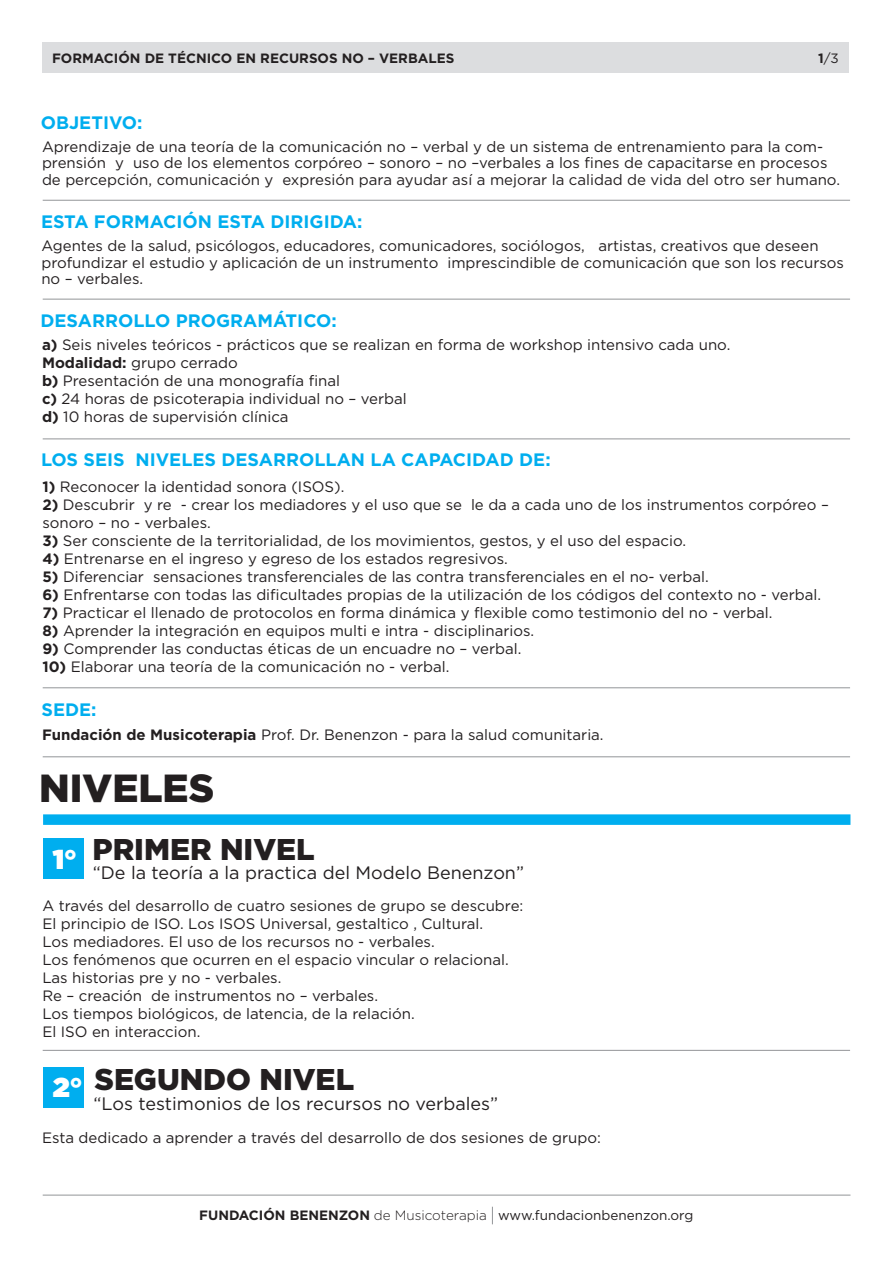
<style>
.page{position:relative;width:893px;height:1263px;background:#fff}
.page>*{position:absolute;margin:0;border:0;box-sizing:border-box;transform-origin:0 0}
.t1{font:900 39.15px "Gotham";color:#231f20}
.t2{font:900 30px "Gotham";color:#231f20}
.t3{font:900 27.3px "Gotham";color:#fff}
.t4{font:700 18px "Gotham";color:#00aeef}
.t5{font:18px "Gotham";color:#231f20}
.t6{font:15px/18px "Gotham";color:#231f20}
.t7{font:700 13.5px "Gotham";color:#231f20}
.t8{font:13.5px "Gotham";color:#231f20}
.s1{font-weight:700}
.s2{font-weight:300}
</style>
<div class="page">
<div style="left:42px;top:43px;width:807px;height:30px;background:#dcdddf"></div>
<hr style="left:43px;top:200px;width:807px;height:1px;background:#939598">
<hr style="left:43px;top:299px;width:807px;height:1px;background:#939598">
<hr style="left:43px;top:438px;width:807px;height:1px;background:#939598">
<hr style="left:43px;top:687px;width:807px;height:1px;background:#939598">
<hr style="left:43px;top:756px;width:807px;height:1px;background:#939598">
<hr style="left:43px;top:1050px;width:807px;height:1px;background:#939598">
<div style="left:43px;top:814px;width:807px;height:11px;background:#00aeef"></div>
<div style="left:43px;top:838px;width:41px;height:41px;background:#00aeef"></div>
<div style="left:43px;top:1067px;width:41px;height:41px;background:#00aeef"></div>
<svg style="left:492px;top:1207px;width:1px;height:17px"></svg>
<hr style="left:43px;top:1195px;width:807px;height:1px;background:#939598">
<p class="t7" style="left:52px;top:49px;width:404px">FORMACIÓN DE TÉCNICO EN RECURSOS NO – VERBALES</p>
<p class="t8" style="left:818px;top:50px;width:22px"><span class="s1">1</span>/3</p>
<p class="t4" style="left:41px;top:110px;width:103px">OBJETIVO:</p>
<p class="t6" style="left:42px;top:138px;width:799px;line-height:16.5px">Aprendizaje de una teoría de la comunicación no – verbal y de un sistema de entrenamiento para la com&shy;prensión y uso de los elementos corpóreo – sonoro – no –verbales a los fines de capacitarse en procesos de percepción, comunicación y expresión para ayudar así a mejorar la calidad de vida del otro ser humano.</p>
<p class="t4" style="left:41px;top:209px;width:323px">ESTA FORMACIÓN ESTA DIRIGIDA:</p>
<p class="t6" style="left:41px;top:237px;width:804px;line-height:16.5px">Agentes de la salud, psicólogos, educadores, comunicadores, sociólogos, artistas, creativos que deseen profundizar el estudio y aplicación de un instrumento imprescindible de comunicación que son los recursos no – verbales.</p>
<p class="t4" style="left:40px;top:309px;width:298px">DESARROLLO PROGRAMÁTICO:</p>
<p class="t6" style="left:42px;top:336px;width:690px"><span class="s1">a)</span> Seis niveles teóricos - prácticos que se realizan en forma de workshop intensivo cada uno.<br><span class="s1">Modalidad:</span> grupo cerrado<br><span class="s1">b)</span> Presentación de una monografía final<br><span class="s1">c)</span> 24 horas de psicoterapia individual no – verbal<br><span class="s1">d)</span> 10 horas de supervisión clínica</p>
<p class="t4" style="left:41px;top:448px;width:511px">LOS SEIS NIVELES DESARROLLAN LA CAPACIDAD DE:</p>
<p class="t6" style="left:42px;top:477px;width:304px"><span class="s1">1)</span> Reconocer la identidad sonora (ISOS).</p>
<p class="t6" style="left:42px;top:495px;width:788px"><span class="s1">2)</span> Descubrir y re - crear los mediadores y el uso que se le da a cada uno de los instrumentos corpóreo – sonoro – no - verbales.</p>
<p class="t6" style="left:42px;top:531px;width:645px"><span class="s1">3)</span> Ser consciente de la territorialidad, de los movimientos, gestos, y el uso del espacio.</p>
<p class="t6" style="left:42px;top:549px;width:467px"><span class="s1">4)</span> Entrenarse en el ingreso y egreso de los estados regresivos.</p>
<p class="t6" style="left:42px;top:567px;width:668px"><span class="s1">5)</span> Diferenciar sensaciones transferenciales de las contra transferenciales en el no- verbal.</p>
<p class="t6" style="left:42px;top:585px;width:780px"><span class="s1">6)</span> Enfrentarse con todas las dificultades propias de la utilización de los códigos del contexto no - verbal.</p>
<p class="t6" style="left:42px;top:603px;width:732px"><span class="s1">7)</span> Practicar el llenado de protocolos en forma dinámica y flexible como testimonio del no - verbal.</p>
<p class="t6" style="left:42px;top:621px;width:493px"><span class="s1">8)</span> Aprender la integración en equipos multi e intra - disciplinarios.</p>
<p class="t6" style="left:42px;top:639px;width:481px"><span class="s1">9)</span> Comprender las conductas éticas de un encuadre no – verbal.</p>
<p class="t6" style="left:42px;top:657px;width:409px"><span class="s1">10)</span> Elaborar una teoría de la comunicación no - verbal.</p>
<p class="t4" style="left:41px;top:697px;width:57px">SEDE:</p>
<p class="t6" style="left:42px;top:725px;width:563px"><span class="s1">Fundación de Musicoterapia</span> Prof. Dr. Benenzon - para la salud comunitaria.</p>
<h1 class="t1" style="left:39px;top:761px;width:177px">NIVELES</h1>
<h3 class="t3" style="left:53px;top:840px;width:26px">1°</h3>
<h2 class="t2" style="left:92px;top:829px;width:224px">PRIMER NIVEL</h2>
<p class="t5" style="left:93px;top:861px;width:433px">“De la teoría a la practica del Modelo Benenzon”</p>
<p class="t6" style="left:42px;top:896px;width:483px">A través del desarrollo de cuatro sesiones de grupo se descubre:<br>El principio de ISO. Los ISOS Universal, gestaltico , Cultural.<br>Los mediadores. El uso de los recursos no - verbales.<br>Los fenómenos que ocurren en el espacio vincular o relacional.<br>Las historias pre y no - verbales.<br>Re – creación de instrumentos no – verbales.<br>Los tiempos biológicos, de latencia, de la relación.<br>El ISO en interaccion.</p>
<h3 class="t3" style="left:53px;top:1068px;width:31px">2°</h3>
<h2 class="t2" style="left:94px;top:1058px;width:261px">SEGUNDO NIVEL</h2>
<p class="t5" style="left:93px;top:1092px;width:406px">“Los testimonios de los recursos no verbales”</p>
<p class="t6" style="left:42px;top:1129px;width:560px">Esta dedicado a aprender a través del desarrollo de dos sesiones de grupo:</p>
<p class="t7" style="left:199px;top:1206px;width:289px">FUNDACIÓN BENENZON <span class="s2">de Musicoterapia</span></p>
<p class="t8" style="left:498px;top:1206px;width:197px">www.fundacionbenenzon.org</p>
</div>
